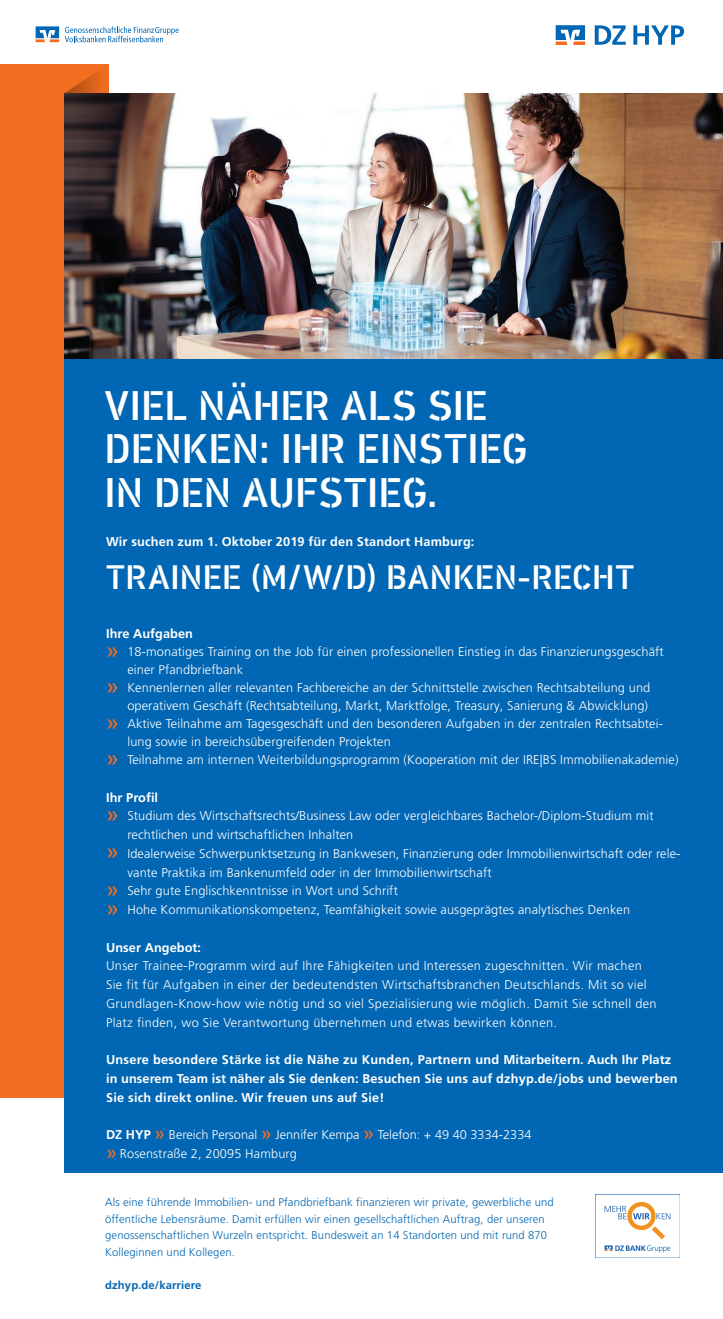
<style>
.page{position:relative;width:723px;height:1319px;background:#fff}
.page>*{position:absolute;margin:0;border:0;box-sizing:border-box;transform-origin:0 0}
.t1{font:500 42px/43.5px "DIN Next Stencil";color:#fff}
.t2{font:500 34.5px "DIN Next Stencil";letter-spacing:.01em;color:#fff}
.t3{font:300 12.75px/18.8px "Frutiger LT Pro";letter-spacing:.01em;color:#fff}
.t4{font:700 12.75px/18.8px "Frutiger LT Pro";letter-spacing:.01em;color:#fff}
.t5{font:300 11.25px/16.5px "Frutiger LT Pro";letter-spacing:.01em;color:#0166b3}
.t6{font:700 11.25px "Frutiger LT Pro";letter-spacing:.01em;color:#0166b3}
.s1{font-weight:400;font-size:22.5px;color:#f36e21}
.s2{font-weight:700}
.s3{font-weight:400;font-size:19.5px;color:#f36e21}
</style>
<div class="page">
<div style="left:0;top:64px;width:108px;height:1033px;background:#f36e21"></div>
<div style="left:64px;top:358px;width:659px;height:814px;background:#0166b3"></div>
<svg style="left:64px;top:69px;width:44px;height:25px"></svg>
<img style="left:64px;top:94px;width:659px;height:264px">
<img style="left:595px;top:1194px;width:84px;height:63px">
<svg style="left:595px;top:25px;width:31px;height:20px"></svg>
<svg style="left:556px;top:25px;width:29px;height:20px"></svg>
<svg style="left:633px;top:25px;width:51px;height:20px"></svg>
<svg style="left:65px;top:26px;width:114px;height:16px"></svg>
<svg style="left:36px;top:26px;width:23px;height:16px"></svg>
<h1 class="t1" style="left:105px;top:384px;width:425px">VIEL NÄHER ALS SIE<br>DENKEN: IHR EINSTIEG<br>IN DEN AUFSTIEG.</h1>
<p class="t4" style="left:106px;top:532px;width:370px">Wir suchen zum 1. Oktober 2019 für den Standort Hamburg:</p>
<h2 class="t2" style="left:106px;top:557px;width:530px">TRAINEE (M/W/D) BANKEN-RECHT</h2>
<p class="t4" style="left:106px;top:624px;width:88px">Ihre Aufgaben</p>
<p class="t3" style="left:106px;top:642px;width:559px"><span class="s1">»</span> 18-monatiges Training on the Job für einen professionellen Einstieg in das Finanzierungsgeschäft</p>
<p class="t3" style="left:127px;top:660px;width:117px">einer Pfandbriefbank</p>
<p class="t3" style="left:106px;top:678px;width:546px"><span class="s1">»</span> Kennenlernen aller relevanten Fachbereiche an der Schnittstelle zwischen Rechtsabteilung und</p>
<p class="t3" style="left:127px;top:696px;width:522px">operativem Geschäft (Rechtsabteilung, Markt, Marktfolge, Treasury, Sanierung &amp; Abwicklung)</p>
<p class="t3" style="left:106px;top:714px;width:558px"><span class="s1">»</span> Aktive Teilnahme am Tagesgeschäft und den besonderen Aufgaben in der zentralen Rechtsabtei-</p>
<p class="t3" style="left:127px;top:732px;width:265px">lung sowie in bereichsübergreifenden Projekten</p>
<p class="t3" style="left:106px;top:750px;width:574px"><span class="s1">»</span> Teilnahme am internen Weiterbildungsprogramm (Kooperation mit der IRE|BS Immobilienakademie)</p>
<p class="t4" style="left:106px;top:787px;width:54px">Ihr Profil</p>
<p class="t3" style="left:106px;top:806px;width:549px"><span class="s1">»</span> Studium des Wirtschaftsrechts/Business Law oder vergleichbares Bachelor-/Diplom-Studium mit</p>
<p class="t3" style="left:127px;top:825px;width:227px">rechtlichen und wirtschaftlichen Inhalten</p>
<p class="t3" style="left:106px;top:844px;width:576px"><span class="s1">»</span> Idealerweise Schwerpunktsetzung in Bankwesen, Finanzierung oder Immobilienwirtschaft oder rele-</p>
<p class="t3" style="left:127px;top:862px;width:366px">vante Praktika im Bankenumfeld oder in der Immobilienwirtschaft</p>
<p class="t3" style="left:106px;top:881px;width:293px"><span class="s1">»</span> Sehr gute Englischkenntnisse in Wort und Schrift</p>
<p class="t3" style="left:106px;top:900px;width:525px"><span class="s1">»</span> Hohe Kommunikationskompetenz, Teamfähigkeit sowie ausgeprägtes analytisches Denken</p>
<p class="t4" style="left:106px;top:937px;width:97px">Unser Angebot:</p>
<p class="t3" style="left:106px;top:956px;width:552px">Unser Trainee-Programm wird auf Ihre Fähigkeiten und Interessen zugeschnitten. Wir machen Sie fit für Aufgaben in einer der bedeutendsten Wirtschaftsbranchen Deutschlands. Mit so viel Grundlagen-Know-how wie nötig und so viel Spezialisierung wie möglich. Damit Sie schnell den Platz finden, wo Sie Verantwortung übernehmen und etwas bewirken können.</p>
<p class="t4" style="left:106px;top:1050px;width:573px">Unsere besondere Stärke ist die Nähe zu Kunden, Partnern und Mitarbeitern. Auch Ihr Platz in unserem Team ist näher als Sie denken: Besuchen Sie uns auf dzhyp.de/jobs und bewerben<br>Sie sich direkt online. Wir freuen uns auf Sie!</p>
<p class="t3" style="left:106px;top:1125px;width:427px"><span class="s2">DZ HYP</span> <span class="s3">»</span> Bereich Personal <span class="s3">»</span> Jennifer Kempa <span class="s3">»</span> Telefon: + 49 40 3334-2334 <span class="s3">»</span> Rosenstraße 2, 20095 Hamburg</p>
<p class="t5" style="left:105px;top:1193px;width:450px">Als eine führende Immobilien- und Pfandbriefbank finanzieren wir private, gewerbliche und öffentliche Lebensräume. Damit erfüllen wir einen gesellschaftlichen Auftrag, der unseren genossenschaftlichen Wurzeln entspricht. Bundesweit an 14 Standorten und mit rund 870<br>Kolleginnen und Kollegen.</p>
<p class="t6" style="left:105px;top:1277px;width:98px">dzhyp.de/karriere</p>
</div>
